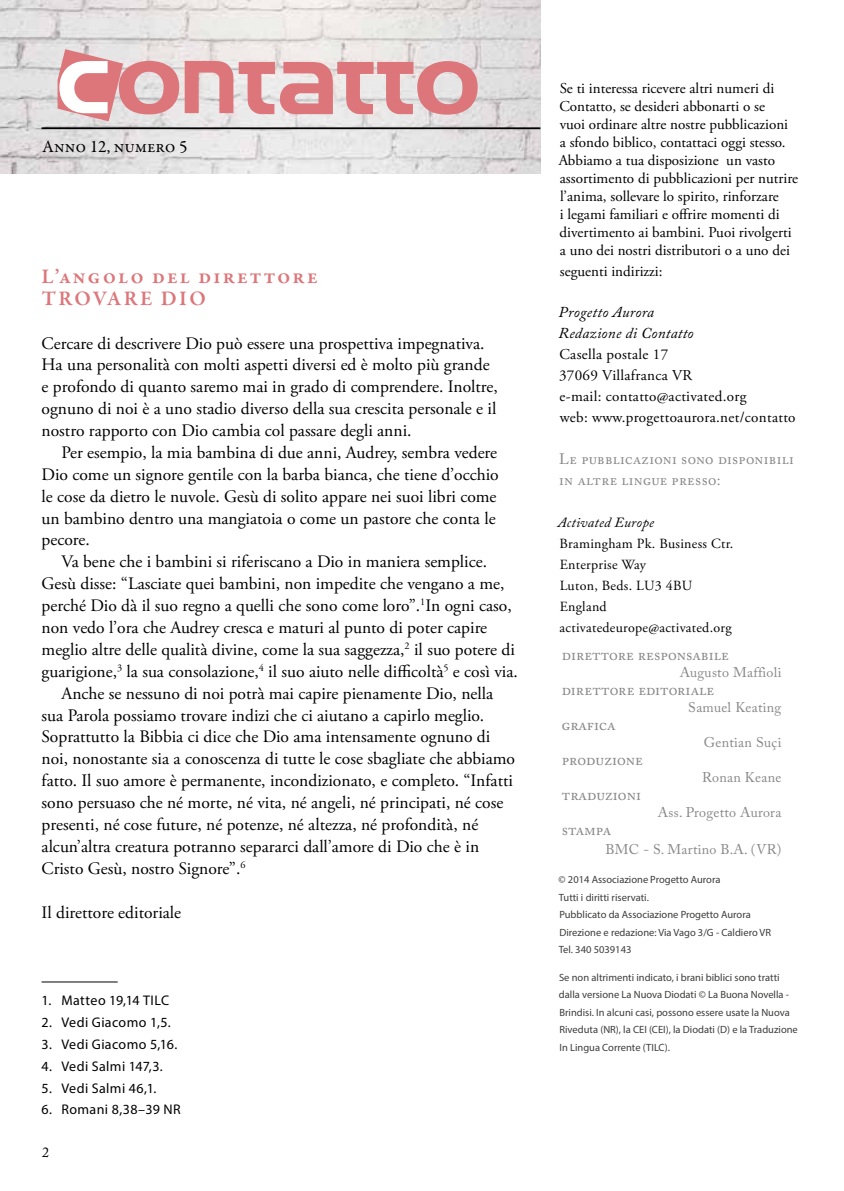
<style>
.page{position:relative;width:844px;height:1191px;background:#fff}
.page>*{position:absolute;margin:0;border:0;box-sizing:border-box;transform-origin:0 0}
.t1{font:600 21px/21.9px "Garamond Premr Pro";letter-spacing:.1em;color:#dc767a}
.t2{font:17.5px/21.9px "Adobe Garamond Pro";color:#000}
.t3{font:17.5px "Garamond Premr Pro";color:#000}
.t4{font:15.75px "Adobe Caslon Pro";color:#878787}
.t5{font:15.05px/18px "Adobe Garamond Pro";color:#000}
.t6{font:15.05px/21px "Adobe Garamond Pro";letter-spacing:.02em;color:#000}
.t7{font:15.05px/21px "Adobe Caslon Pro";letter-spacing:.02em;color:#878787}
.t8{font:italic 15.05px/21px "Adobe Caslon Pro";letter-spacing:.02em;color:#000}
.t9{font:14px "Myriad Pro";letter-spacing:.025em;color:#000}
.t10{font:14px/21px "Adobe Garamond Pro";letter-spacing:.02em;color:#000}
.t11{font:14px "Adobe Caslon Pro";letter-spacing:.02em;color:#878787}
.t12{font:italic 14px "Adobe Caslon Pro";letter-spacing:.02em;color:#000}
.t13{font:14px "Adobe Caslon Pro";color:#000}
.t14{font:10.5px/17.5px "Myriad Pro";color:#3c3c3b}
</style>
<div class="page">
<img style="left:0;top:0;width:540px;height:174px">
<svg style="left:58px;top:49px;width:175px;height:72px;background:#e4b5b7"></svg>
<svg style="left:239px;top:61px;width:238px;height:54px;background:#e0a7a9"></svg>
<hr style="left:42px;top:127px;width:498px;height:2px;background:#000">
<hr style="left:42px;top:981px;width:76px;height:1px;background:#010202">
<p class="t3" style="left:42px;top:136px;width:147px">Anno 12, numero 5</p>
<p class="t1" style="left:42px;top:266px;width:277px">L’angolo del direttore<br>Trovare Dio</p>
<p class="t2" style="left:42px;top:333px;width:457px">Cercare di descrivere Dio può essere una prospettiva impegnativa.<br>Ha una personalità con molti aspetti diversi ed è molto più grande e profondo di quanto saremo mai in grado di comprendere. Inoltre, ognuno di noi è a uno stadio diverso della sua crescita personale e il nostro rapporto con Dio cambia col passare degli anni.</p>
<p class="t2" style="left:42px;top:442px;width:458px;text-indent:20px">Per esempio, la mia bambina di due anni, Audrey, sembra vedere Dio come un signore gentile con la barba bianca, che tiene d’occhio le cose da dietro le nuvole. Gesù di solito appare nei suoi libri come un bambino dentro una mangiatoia o come un pastore che conta le pecore.</p>
<p class="t2" style="left:61px;top:551px;width:427px">Va bene che i bambini si riferiscano a Dio in maniera semplice.</p>
<p class="t2" style="left:42px;top:573px;width:464px">Gesù disse: “Lasciate quei bambini, non impedite che vengano a me,</p>
<p class="t2" style="left:42px;top:595px;width:471px">perché Dio dà il suo regno a quelli che sono come loro”.<sup>1</sup>In ogni caso,</p>
<p class="t2" style="left:42px;top:617px;width:447px">non vedo l’ora che Audrey cresca e maturi al punto di poter capire</p>
<p class="t2" style="left:42px;top:639px;width:474px">meglio altre delle qualità divine, come la sua saggezza,<sup>2</sup> il suo potere di</p>
<p class="t2" style="left:42px;top:661px;width:477px">guarigione,<sup>3</sup> la sua consolazione,<sup>4</sup> il suo aiuto nelle difficoltà<sup>5</sup> e così via.</p>
<p class="t2" style="left:61px;top:683px;width:433px">Anche se nessuno di noi potrà mai capire pienamente Dio, nella</p>
<p class="t2" style="left:42px;top:704px;width:444px">sua Parola possiamo trovare indizi che ci aiutano a capirlo meglio.</p>
<p class="t2" style="left:42px;top:726px;width:450px">Soprattutto la Bibbia ci dice che Dio ama intensamente ognuno di</p>
<p class="t2" style="left:42px;top:748px;width:475px">noi, nonostante sia a conoscenza di tutte le cose sbagliate che abbiamo</p>
<p class="t2" style="left:42px;top:770px;width:472px">fatto. Il suo amore è permanente, incondizionato, e completo. “Infatti</p>
<p class="t2" style="left:42px;top:792px;width:463px">sono persuaso che né morte, né vita, né angeli, né principati, né cose</p>
<p class="t2" style="left:42px;top:814px;width:438px">presenti, né cose future, né potenze, né altezza, né profondità, né</p>
<p class="t2" style="left:42px;top:836px;width:439px">alcun’altra creatura potranno separarci dall’amore di Dio che è in</p>
<p class="t2" style="left:42px;top:858px;width:205px">Cristo Gesù, nostro Signore”.<sup>6</sup></p>
<p class="t2" style="left:42px;top:901px;width:141px">Il direttore editoriale</p>
<p class="t9" style="left:42px;top:991px;width:129px">1. Matteo 19,14 TILC</p>
<p class="t9" style="left:42px;top:1013px;width:131px">2. Vedi Giacomo 1,5.</p>
<p class="t9" style="left:42px;top:1035px;width:137px">3. Vedi Giacomo 5,16.</p>
<p class="t9" style="left:42px;top:1057px;width:123px">4. Vedi Salmi 147,3.</p>
<p class="t9" style="left:42px;top:1079px;width:116px">5. Vedi Salmi 46,1.</p>
<p class="t9" style="left:42px;top:1101px;width:140px">6. Romani 8,38–39 NR</p>
<p class="t13" style="left:42px;top:1144px;width:8px">2</p>
<p class="t5" style="left:558px;top:80px;width:241px">Se ti interessa ricevere altri numeri di Contatto, se desideri abbonarti o se<br>vuoi ordinare altre nostre pubblicazioni<br>a sfondo biblico, contattaci oggi stesso.<br>Abbiamo a tua disposizione un vasto assortimento di pubblicazioni per nutrire l’anima, sollevare lo spirito, rinforzare<br>i legami familiari e offrire momenti di divertimento ai bambini. Puoi rivolgerti a uno dei nostri distributori o a uno dei</p>
<p class="t5" style="left:560px;top:263px;width:104px">seguenti indirizzi:</p>
<p class="t8" style="left:558px;top:301px;width:136px">Progetto Aurora<br>Redazione di Contatto</p>
<p class="t6" style="left:559px;top:344px;width:238px">Casella postale 17<br>37069 Villafranca VR<br>e-mail: contatto@activated.org<br>web: www.progettoaurora.net/contatto</p>
<p class="t7" style="left:559px;top:448px;width:236px">Le pubblicazioni sono disponibili in altre lingue presso:</p>
<p class="t12" style="left:557px;top:514px;width:97px">Activated Europe</p>
<p class="t10" style="left:559px;top:534px;width:175px">Bramingham Pk. Business Ctr.<br>Enterprise Way<br>Luton, Beds. LU3 4BU<br>England activatedeurope@activated.org</p>
<p class="t4" style="left:561px;top:645px;width:168px">direttore responsabile</p>
<p class="t11" style="left:679px;top:664px;width:103px">Augusto Maffioli</p>
<p class="t4" style="left:561px;top:680px;width:154px">direttore editoriale</p>
<p class="t11" style="left:688px;top:699px;width:95px">Samuel Keating</p>
<p class="t4" style="left:561px;top:715px;width:55px">grafica</p>
<p class="t11" style="left:703px;top:734px;width:79px">Gentian Suçi</p>
<p class="t4" style="left:561px;top:750px;width:82px">produzione</p>
<p class="t11" style="left:702px;top:769px;width:81px">Ronan Keane</p>
<p class="t4" style="left:561px;top:785px;width:81px">traduzioni</p>
<p class="t11" style="left:657px;top:804px;width:125px">Ass. Progetto Aurora</p>
<p class="t4" style="left:561px;top:820px;width:51px">stampa</p>
<p class="t11" style="left:605px;top:841px;width:177px">BMC - S. Martino B.A. (VR)</p>
<p class="t14" style="left:558px;top:870px;width:214px">© 2014 Associazione Progetto Aurora<br>Tutti i diritti riservati.<br>Pubblicato da Associazione Progetto Aurora Direzione e redazione: Via Vago 3/G - Caldiero VR Tel. 340 5039143</p>
<p class="t14" style="left:558px;top:968px;width:240px">Se non altrimenti indicato, i brani biblici sono tratti dalla versione La Nuova Diodati © La Buona Novella - Brindisi. In alcuni casi, possono essere usate la Nuova Riveduta (NR), la CEI (CEI), la Diodati (D) e la Traduzione In Lingua Corrente (TILC).</p>
</div>
